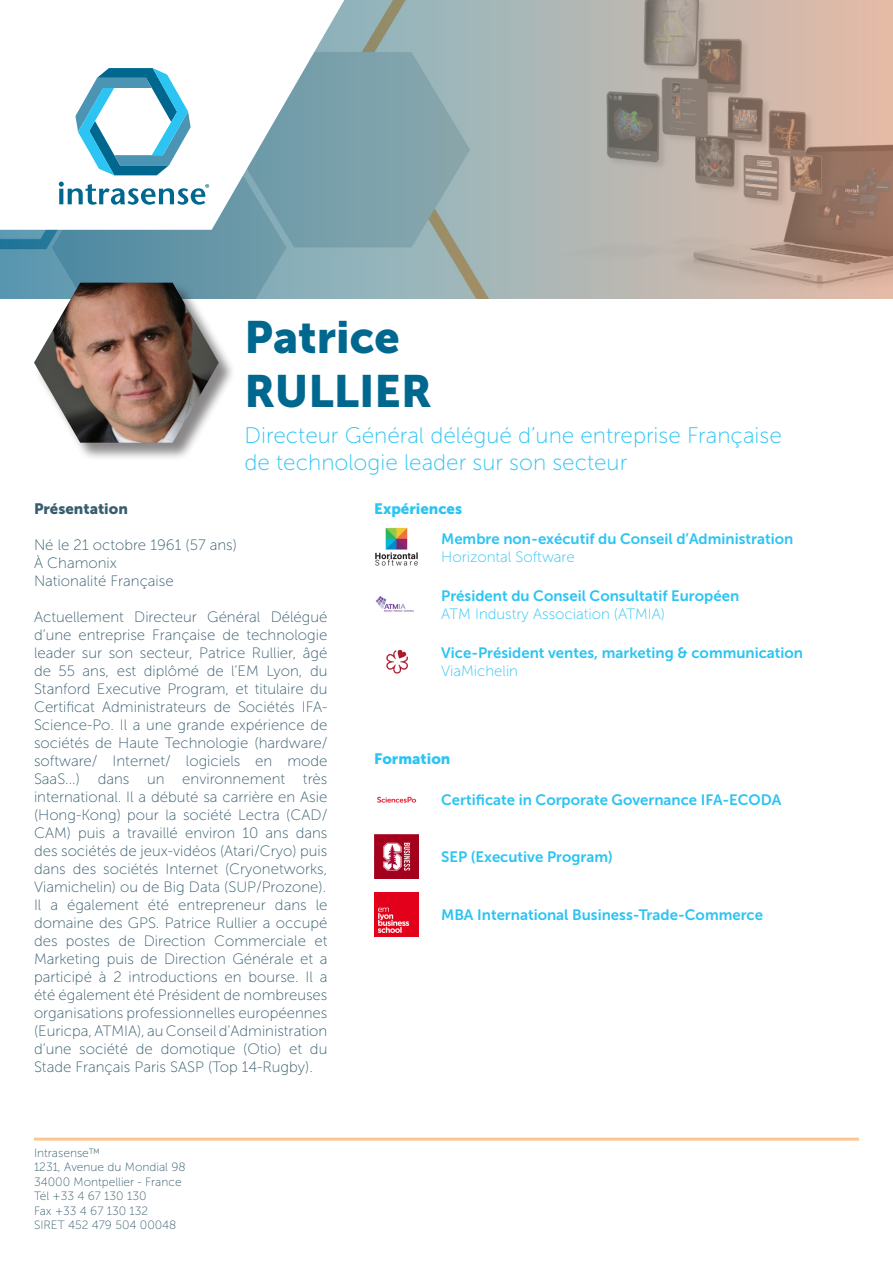
<style>
.page{position:relative;width:893px;height:1263px;background:#fff}
.page>*{position:absolute;margin:0;border:0;box-sizing:border-box;transform-origin:0 0}
.t1{font:45px "Museo Sans 900";color:#00688f}
.t2{font:22.5px/27px "Museo Sans 100";color:#2bc4f3}
.t3{font:15px/18px "Museo Sans 100";color:#375d6e;text-align:justify}
.t4{font:15px "Museo Sans 700";color:#2bc4f3}
.t5{font:15px "Museo Sans 100";color:#2bc4f3}
.t6{font:15px "Museo Sans 900";color:#2bc4f3}
.t7{font:15px "Museo Sans 900";color:#375d6e}
.t8{font:12px "Museo Sans 100";color:#375d6e}
</style>
<div class="page">
<svg style="left:0;top:0;width:893px;height:299px;background:#a2a6a3"></svg>
<svg style="left:0;top:0;width:344px;height:230px"></svg>
<svg style="left:59px;top:182px;width:150px;height:23px"></svg>
<svg style="left:75px;top:68px;width:116px;height:107px"></svg>
<div style="left:35px;top:283px;width:201px;height:178px;background:#231f20;opacity:.54"></div>
<img style="left:34px;top:283px;width:185px;height:160px">
<img style="left:375px;top:527px;width:43px;height:39px">
<img style="left:375px;top:596px;width:39px;height:16px">
<img style="left:386px;top:649px;width:22px;height:25px">
<img style="left:377px;top:796px;width:40px;height:7px">
<img style="left:374px;top:835px;width:44px;height:44px">
<img style="left:374px;top:892px;width:44px;height:44px">
<hr style="left:34px;top:1137px;width:825px;height:3px;background:#fcc691">
<p class="t1" style="left:244px;top:311px;width:157px">Patrice</p>
<p class="t1" style="left:244px;top:365px;width:189px">RULLIER</p>
<p class="t2" style="left:244px;top:422px;width:539px">Directeur Général délégué d’une entreprise Française de technologie leader sur son secteur</p>
<p class="t7" style="left:34px;top:500px;width:95px">Présentation</p>
<p class="t3" style="left:34px;top:536px;width:204px">Né le 21 octobre 1961 (57 ans)</p>
<p class="t3" style="left:34px;top:554px;width:85px">À Chamonix</p>
<p class="t3" style="left:34px;top:572px;width:141px">Nationalité Française</p>
<p class="t3" style="left:34px;top:608px;width:295px">Actuellement Directeur Général Délégué d’une entreprise Française de technologie leader sur son secteur, Patrice Rullier, âgé de 55 ans, est diplômé de l’EM Lyon, du Stanford Executive Program, et titulaire du Certificat Administrateurs de Sociétés IFA-Science-Po. Il a une grande expérience de sociétés de Haute Technologie (hardware/ software/ Internet/ logiciels en mode SaaS...) dans un environnement très international. Il a débuté sa carrière en Asie (Hong-Kong) pour la société Lectra (CAD/ CAM) puis a travaillé environ 10 ans dans des sociétés de jeux-vidéos (Atari/Cryo) puis dans des sociétés Internet (Cryonetworks, Viamichelin) ou de Big Data (SUP/Prozone).</p>
<p class="t3" style="left:34px;top:896px;width:295px">Il a également été entrepreneur dans le domaine des GPS. Patrice Rullier a occupé des postes de Direction Commerciale et Marketing puis de Direction Générale et a participé à 2 introductions en bourse. Il a été également été Président de nombreuses organisations professionnelles européennes (Euricpa, ATMIA), au Conseil d’Administration d’une société de domotique (Otio) et du Stade Français Paris SASP (Top 14-Rugby).</p>
<p class="t8" style="left:34px;top:1146px;width:67px">Intrasense™</p>
<p class="t8" style="left:34px;top:1161px;width:153px">1231, Avenue du Mondial 98</p>
<p class="t8" style="left:34px;top:1175px;width:149px">34000 Montpellier - France</p>
<p class="t8" style="left:34px;top:1190px;width:114px">Tél +33 4 67 130 130</p>
<p class="t8" style="left:34px;top:1204px;width:116px">Fax +33 4 67 130 132</p>
<p class="t8" style="left:34px;top:1218px;width:144px">SIRET 452 479 504 00048</p>
<p class="t6" style="left:374px;top:500px;width:89px">Expériences</p>
<p class="t4" style="left:441px;top:530px;width:354px">Membre non-exécutif du Conseil d’Administration</p>
<p class="t5" style="left:441px;top:549px;width:135px">Horizontal Software</p>
<p class="t4" style="left:441px;top:588px;width:300px">Président du Conseil Consultatif Européen</p>
<p class="t5" style="left:441px;top:606px;width:225px">ATM Industry Association (ATMIA)</p>
<p class="t4" style="left:441px;top:645px;width:363px">Vice-Président ventes, marketing &amp; communication</p>
<p class="t5" style="left:441px;top:663px;width:78px">ViaMichelin</p>
<p class="t6" style="left:374px;top:750px;width:78px">Formation</p>
<p class="t4" style="left:441px;top:791px;width:342px">Certificate in Corporate Governance IFA-ECODA</p>
<p class="t4" style="left:441px;top:849px;width:173px">SEP (Executive Program)</p>
<p class="t4" style="left:441px;top:906px;width:323px">MBA International Business-Trade-Commerce</p>
</div>
